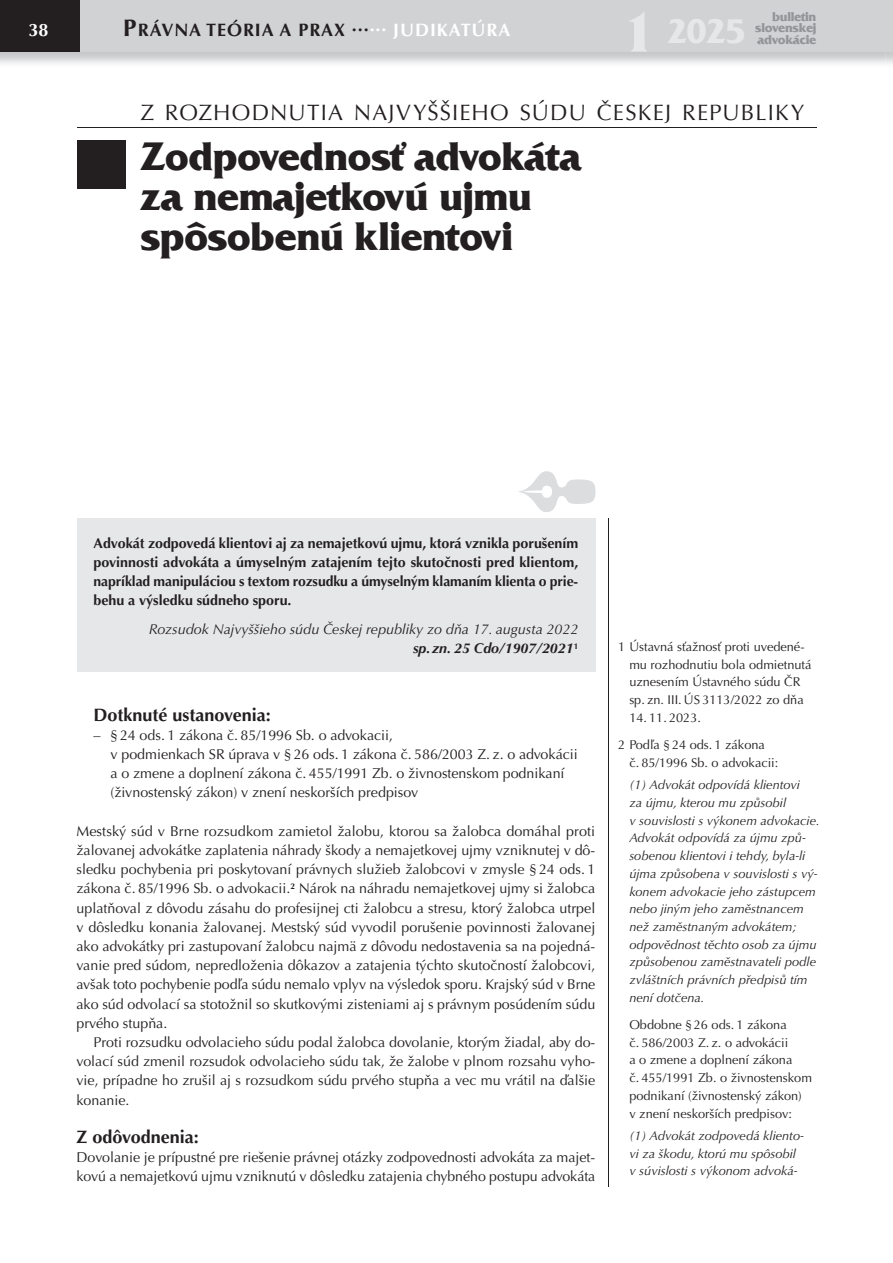
<style>
.page{position:relative;width:893px;height:1263px;background:#fff}
.page>*{position:absolute;margin:0;border:0;box-sizing:border-box;transform-origin:0 0}
.t1{font:700 42px/39.8px "France";letter-spacing:-.02em;color:#231f20}
.t2{font:700 36px "France";color:#e6e7e9}
.t3{font:22.35px "Optima LT Pro";letter-spacing:.05em;color:#231f20}
.t4{font:700 18px "Optima LT Pro";letter-spacing:.05em;color:#231f20}
.t5{font:700 18px "Optima LT Pro";color:#231f20}
.t6{font:700 18px "Optima LT Pro";color:#fff}
.t7{font:14.25px/19.2px "Optima LT Pro";color:#231f20}
.t8{font:700 14.25px/19.2px "Optima LT Pro";letter-spacing:-.005em;color:#231f20;text-align:justify}
.t9{font:italic 14.25px/19.2px "Optima LT Pro";color:#231f20;text-align:right}
.t10{font:700 13.5px/11.2px "France";letter-spacing:-.025em;color:#939598;text-align:right}
.t11{font:italic 12.75px/17.7px "Optima LT Pro";color:#231f20}
.t12{font:12.75px/17.7px "Optima LT Pro";color:#231f20}
.s1{font-size:24px}
.s2{color:#fff}
.s3{font-size:60px}
.s4{font-weight:700}
</style>
<div class="page">
<div style="left:0;top:0;width:893px;height:52px;background:#d1d2d4"></div>
<div style="left:0;top:0;width:79px;height:52px;background:#231f20"></div>
<div style="left:77px;top:140px;width:49px;height:49px;background:#231f20"></div>
<hr style="left:77px;top:127px;width:739px;height:1px;background:#231f20">
<div style="left:77px;top:518px;width:518px;height:153px;background:#e6e7e9"></div>
<hr style="left:608px;top:518px;width:1px;height:668px;background:#231f20">
<svg style="left:519px;top:471px;width:76px;height:41px"></svg>
<p class="t6" style="left:28px;top:22px;width:22px">38</p>
<p class="t4" style="left:123px;top:22px;width:389px"><span class="s1">P</span>RÁVNA TEÓRIA A PRAX ...<sup>...</sup> <span class="s2">JUDIKATÚRA</span></p>
<h2 class="t2" style="left:622px;top:10px;width:125px"><span class="s3">1</span> 2025</h2>
<p class="t10" style="left:755px;top:11px;width:63px">bulletin slovenskej</p>
<p class="t10" style="left:757px;top:33px;width:60px">advokácie</p>
<h3 class="t3" style="left:140px;top:103px;width:665px">Z ROZHODNUTIA NAJVYŠŠIEHO SÚDU ČESKEJ REPUBLIKY</h3>
<h1 class="t1" style="left:140px;top:136px;width:443px">Zodpovednosť advokáta za nemajetkovú ujmu spôsobenú klientovi</h1>
<p class="t8" style="left:94px;top:535px;width:486px">Advokát zodpovedá klientovi aj za nemajetkovú ujmu, ktorá vznikla porušením povinnosti advokáta a úmyselným zatajením tejto skutočnosti pred klientom, napríklad manipuláciou s textom rozsudku a úmyselným klamaním klienta o prie&shy;behu a výsledku súdneho sporu.</p>
<p class="t9" style="left:149px;top:621px;width:431px">Rozsudok Najvyššieho súdu Českej republiky zo dňa 17. augusta 2022 <span class="s4">sp. zn. 25 Cdo/1907/2021</span><sup>1</sup></p>
<p class="t5" style="left:94px;top:707px;width:179px">Dotknuté ustanovenia:</p>
<p class="t7" style="left:111px;top:727px;width:469px;text-indent:-17px">– § 24 ods. 1 zákona č. 85/1996 Sb. o advokacii,<br>v podmienkach SR úprava v § 26 ods. 1 zákona č. 586/2003 Z. z. o advokácii a o zmene a doplnení zákona č. 455/1991 Zb. o živnostenskom podnikaní (živnostenský zákon) v znení neskorších predpisov</p>
<p class="t7" style="left:76px;top:823px;width:520px;text-align:justify">Mestský súd v Brne rozsudkom zamietol žalobu, ktorou sa žalobca domáhal proti žalovanej advokátke zaplatenia náhrady škody a nemajetkovej ujmy vzniknutej v dô&shy;sledku pochybenia pri poskytovaní právnych služieb žalobcovi v zmysle § 24 ods. 1 zákona č. 85/1996 Sb. o advokacii.<sup>2</sup> Nárok na náhradu nemajetkovej ujmy si žalobca uplatňoval z dôvodu zásahu do profesijnej cti žalobcu a stresu, ktorý žalobca utrpel v dôsledku konania žalovanej. Mestský súd vyvodil porušenie povinnosti žalovanej ako advokátky pri zastupovaní žalobcu najmä z dôvodu nedostavenia sa na pojedná&shy;vanie pred súdom, nepredloženia dôkazov a zatajenia týchto skutočností žalobcovi, avšak toto pochybenie podľa súdu nemalo vplyv na výsledok sporu. Krajský súd v Brne ako súd odvolací sa stotožnil so skutkovými zisteniami aj s právnym posúdením súdu prvého stupňa.</p>
<p class="t7" style="left:76px;top:1034px;width:520px;text-align:justify;text-indent:17px">Proti rozsudku odvolacieho súdu podal žalobca dovolanie, ktorým žiadal, aby do&shy;volací súd zmenil rozsudok odvolacieho súdu tak, že žalobe v plnom rozsahu vyho&shy;vie, prípadne ho zrušil aj s rozsudkom súdu prvého stupňa a vec mu vrátil na ďalšie konanie.</p>
<p class="t5" style="left:76px;top:1129px;width:124px">Z odôvodnenia:</p>
<p class="t7" style="left:76px;top:1149px;width:520px">Dovolanie je prípustné pre riešenie právnej otázky zodpovednosti advokáta za majet&shy;kovú a nemajetkovú ujmu vzniknutú v dôsledku zatajenia chybného postupu advokáta</p>
<p class="t12" style="left:629px;top:639px;width:184px;text-indent:-11px">1 Ústavná sťažnosť proti uvedené&shy;mu rozhodnutiu bola odmietnutá uznesením Ústavného súdu ČR sp. zn. III. ÚS 3113/2022 zo dňa</p>
<p class="t12" style="left:618px;top:705px;width:148px;line-height:27.3px;text-indent:11px">14. 11. 2023.<br>2 Podľa § 24 ods. 1 zákona</p>
<p class="t12" style="left:629px;top:755px;width:151px">č. 85/1996 Sb. o advokacii:</p>
<p class="t11" style="left:629px;top:777px;width:192px">(1) Advokát odpovídá klientovi<br>za újmu, kterou mu způsobil<br>v souvislosti s výkonem advokacie.<br>Advokát odpovídá za újmu způ&shy;sobenou klientovi i tehdy, byla-li újma způsobena v souvislosti s vý&shy;konem advokacie jeho zástupcem nebo jiným jeho zaměstnancem než zaměstnaným advokátem; odpovědnost těchto osob za újmu způsobenou zaměstnavateli podle zvláštních právních předpisů tím není dotčena.</p>
<p class="t12" style="left:629px;top:1017px;width:184px">Obdobne § 26 ods. 1 zákona<br>č. 586/2003 Z. z. o advokácii<br>a o zmene a doplnení zákona<br>č. 455/1991 Zb. o živnostenskom podnikaní (živnostenský zákon)<br>v znení neskorších predpisov:</p>
<p class="t11" style="left:629px;top:1128px;width:176px">(1) Advokát zodpovedá kliento&shy;vi za škodu, ktorú mu spôsobil v súvislosti s výkonom advoká-</p>
</div>
